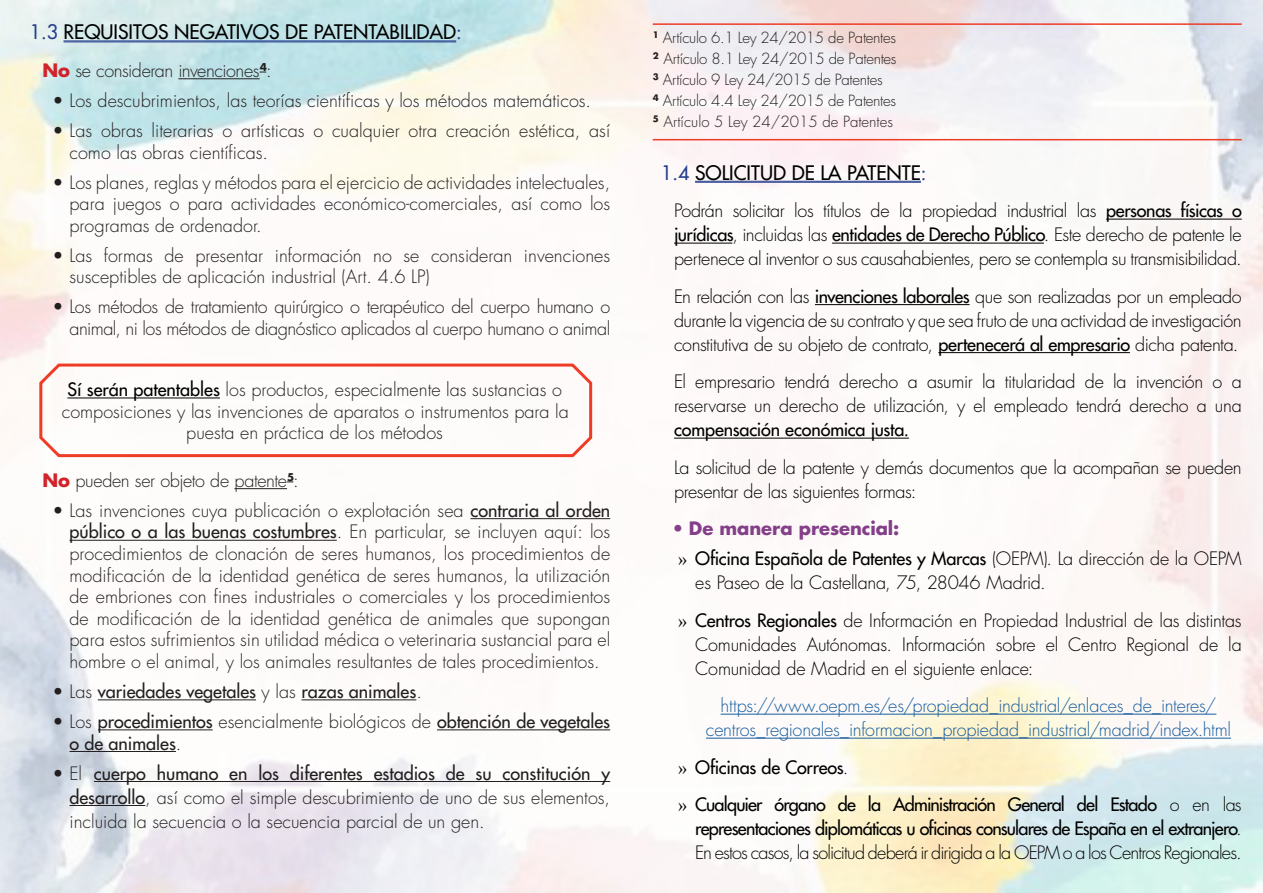
<style>
.page{position:relative;width:1263px;height:893px;background:#fff}
.page>*{position:absolute;margin:0;border:0;box-sizing:border-box;transform-origin:0 0}
.t1{font:500 19.5px "Futura Std";color:#000}
.t2{font:300 18px/21.6px "Futura Std";color:#231f20;text-align:justify}
.t3{font:300 18px/24px "Futura Std";letter-spacing:-.02em;color:#000;text-align:justify}
.t4{font:500 18px/24px "Futura Std";letter-spacing:-.04em;color:#000;text-align:justify}
.t5{font:300 18px/21.6px "Futura Std";letter-spacing:-.025em;color:#231f20;text-align:right}
.t6{font:300 18px/24px "Futura Std";letter-spacing:-.01em;color:#175d9e;text-align:center}
.t7{font:500 18px/21.6px "Futura Std";color:#231f20}
.t8{font:300 18px "Futura Std";letter-spacing:-.02em;color:#231f20}
.t9{font:700 18px "Futura Std";letter-spacing:-.005em;color:#843f89}
.t10{font:500 18px "Futura Std";letter-spacing:-.015em;color:#000}
.t11{font:300 15px "Futura Std";letter-spacing:-.02em;color:#231f20}
.t12{font:300 15px "Futura Std";color:#231f20}
.s1{color:#253f8e}
.s2{font-weight:700;color:#d1232a}
.s3{font-weight:500;color:#000}
.s4{font-weight:500}
.s5{font-weight:300}
.s6{font-family:"Times New Roman";font-weight:400}
</style>
<div class="page">
<img style="left:0;top:0;width:1263px;height:893px">
<hr style="left:64px;top:41px;width:392px;height:1px;background:#253f8e">
<hr style="left:64px;top:42px;width:392px;height:1px;background:#253f8e">
<hr style="left:178px;top:78px;width:82px;height:1px;background:#231f20">
<svg style="left:38px;top:361px;width:556px;height:98px"></svg>
<hr style="left:234px;top:488px;width:53px;height:1px;background:#231f20">
<hr style="left:470px;top:518px;width:140px;height:1px;background:#231f20">
<hr style="left:70px;top:540px;width:267px;height:1px;background:#231f20">
<hr style="left:98px;top:699px;width:158px;height:1px;background:#231f20">
<hr style="left:301px;top:699px;width:115px;height:1px;background:#231f20">
<hr style="left:98px;top:729px;width:115px;height:1px;background:#231f20">
<hr style="left:437px;top:729px;width:173px;height:1px;background:#231f20">
<hr style="left:70px;top:751px;width:106px;height:1px;background:#231f20">
<hr style="left:94px;top:781px;width:516px;height:1px;background:#231f20">
<hr style="left:70px;top:805px;width:75px;height:1px;background:#231f20">
<hr style="left:653px;top:23px;width:589px;height:2px;background:#ef3c26">
<hr style="left:653px;top:139px;width:589px;height:1px;background:#ef3c26">
<hr style="left:695px;top:181px;width:226px;height:1px;background:#253f8e">
<hr style="left:695px;top:182px;width:226px;height:1px;background:#253f8e">
<hr style="left:1106px;top:219px;width:136px;height:1px;background:#000">
<hr style="left:674px;top:243px;width:58px;height:1px;background:#000">
<hr style="left:832px;top:243px;width:212px;height:1px;background:#000">
<hr style="left:815px;top:304px;width:154px;height:1px;background:#000">
<hr style="left:938px;top:352px;width:192px;height:1px;background:#000">
<hr style="left:674px;top:438px;width:235px;height:1px;background:#000">
<hr style="left:720px;top:714px;width:496px;height:1px;background:#175d9e">
<hr style="left:706px;top:738px;width:525px;height:1px;background:#175d9e">
<p class="t1" style="left:30px;top:20px;width:434px"><span class="s1">1.3</span> REQUISITOS NEGATIVOS DE PATENTABILIDAD<span class="s1">:</span></p>
<p class="t5" style="left:43px;top:60px;width:231px"><span class="s2">No</span> se consideran invenciones<sup>4</sup>:</p>
<p class="t2" style="left:53px;top:90px;width:540px">• Los descubrimientos, las teorías científicas y los métodos matemáticos.</p>
<p class="t2" style="left:70px;top:120px;width:542px;text-indent:-17px">• Las obras literarias o artísticas o cualquier otra creación estética, así como las obras científicas.</p>
<p class="t2" style="left:70px;top:172px;width:542px;text-indent:-17px">• Los planes, reglas y métodos para el ejercicio de actividades intelectuales, para juegos o para actividades económico-comerciales, así como los programas de ordenador.</p>
<p class="t2" style="left:70px;top:245px;width:542px;text-indent:-17px">• Las formas de presentar información no se consideran invenciones susceptibles de aplicación industrial (Art. 4.6 LP)</p>
<p class="t5" style="left:53px;top:297px;width:559px">• Los métodos de tratamiento quirúrgico o terapéutico del cuerpo humano o animal, ni los métodos de diagnóstico aplicados al cuerpo humano o animal</p>
<p class="t2" style="left:62px;top:379px;width:509px;text-align:center"><span class="s3">Sí serán patentables</span> los productos, especialmente las sustancias o composiciones y las invenciones de aparatos o instrumentos para la puesta en prá ctica de los métodos</p>
<p class="t8" style="left:43px;top:469px;width:258px"><span class="s2">No</span> pueden ser objeto de patente<sup>5</sup>:</p>
<p class="t2" style="left:70px;top:500px;width:542px;text-indent:-17px">• Las invenciones cuya publicación o explotación sea <span class="s4">contraria al orden público o a las buenas costumbres</span>. En particular, se incluyen aquí: los procedimientos de clonación de seres humanos, los procedimientos de modificación de la identidad genética de seres humanos, la utilización de embriones con fines industriales o comerciales y los procedimientos de modificación de la identidad genética de animales que supongan para estos sufrimientos sin utilidad médica o veterinaria sustancial para el hombre o el animal, y los animales resultantes de tales procedimientos.</p>
<p class="t7" style="left:53px;top:681px;width:371px"><span class="s5">• Las</span> variedades vegetales <span class="s5">y las</span> razas animales<span class="s5">.</span></p>
<p class="t7" style="left:70px;top:711px;width:542px;text-indent:-17px"><span class="s5">• Los</span> procedimientos <span class="s5">esencialmente biológicos de</span> obtención de vegetales o de animales<span class="s5">.</span></p>
<p class="t2" style="left:70px;top:762px;width:542px;line-height:24px;text-indent:-17px">• El <span class="s4">cuerpo humano en los diferentes estadios de su constitución y desarrollo</span>, así como el simple descubrimiento de uno de sus elementos, incluida la secuencia o la secuencia parcial de un gen.</p>
<p class="t11" style="left:653px;top:28px;width:245px"><sup>1</sup> Artículo 6.1 Ley 24/2015 de Patentes</p>
<p class="t11" style="left:653px;top:49px;width:245px"><sup>2</sup> Artículo 8.1 Ley 24/2015 de Patentes</p>
<p class="t11" style="left:653px;top:70px;width:231px"><sup>3</sup> Artículo 9 Ley 24/2015 de Patentes</p>
<p class="t11" style="left:653px;top:91px;width:245px"><sup>4</sup> Artículo 4.4 Ley 24/2015 de Patentes</p>
<p class="t12" style="left:653px;top:112px;width:242px"><sup>5</sup> Artículo 5 Ley 24/2015 de Patentes</p>
<p class="t1" style="left:661px;top:160px;width:267px"><span class="s1">1.4</span> SOLICITUD DE LA PATENTE<span class="s1">:</span></p>
<p class="t3" style="left:674px;top:199px;width:569px">Podrán solicitar los títulos de la propiedad industrial las <span class="s4">personas físicas o jurídicas</span>, incluidas las <span class="s4">entidades de Derecho Público</span>. Este derecho de patente le pertenece al inventor o sus causahabientes, pero se contempla su transmisibilidad.</p>
<p class="t3" style="left:674px;top:285px;width:569px">En relación con las <span class="s4">invenciones laborales</span> que son realizadas por un empleado durante la vigencia de su contrato y que sea fruto de una actividad de investigación constitutiva de su objeto de contrato, <span class="s4">pertenecerá al empresario</span> dicha patenta.</p>
<p class="t3" style="left:674px;top:370px;width:569px">El empresario tendrá derecho a asumir la titularidad de la invención o a reservarse un derecho de utilización, y el empleado tendrá derecho a una <span class="s4">compensación económica justa.</span></p>
<p class="t3" style="left:674px;top:456px;width:569px">La solicitud de la patente y demás documentos que la acompañan se pueden presentar de las siguientes formas:</p>
<p class="t9" style="left:672px;top:517px;width:229px">• De manera presencial:</p>
<p class="t3" style="left:695px;top:547px;width:548px;text-indent:-17px"><span class="s6">»</span> <span class="s4">Oficina Española de Patentes y Marcas</span> (OEPM). La dirección de la OEPM es Paseo de la Castellana, 75, 28046 Madrid.</p>
<p class="t3" style="left:695px;top:609px;width:548px;text-indent:-17px"><span class="s6">»</span> <span class="s4">Centros Regionales</span> de Información en Propiedad Industrial de las distintas Comunidades Autónomas. Información sobre el Centro Regional de la Comunidad de Madrid en el siguiente enlace:</p>
<p class="t6" style="left:706px;top:694px;width:526px">https://www.oepm.es/es/propiedad_industrial/enlaces_de_interes/ centros_regionales_informacion_propiedad_industrial/madrid/index.html</p>
<p class="t10" style="left:678px;top:756px;width:171px"><span class="s6">»</span> Oficinas de Correos<span class="s5">.</span></p>
<p class="t4" style="left:695px;top:793px;width:548px;text-indent:-17px"><span class="s6">»</span> Cualquier órgano de la Administración General del Estado <span class="s5">o en las </span>representaciones diplomáticas u oficinas consulares de España en el extranjero<span class="s5">.<br>En estos casos, la solicitud deberá ir dirigida a la OEPM o a los Centros Regionales.</span></p>
</div>
